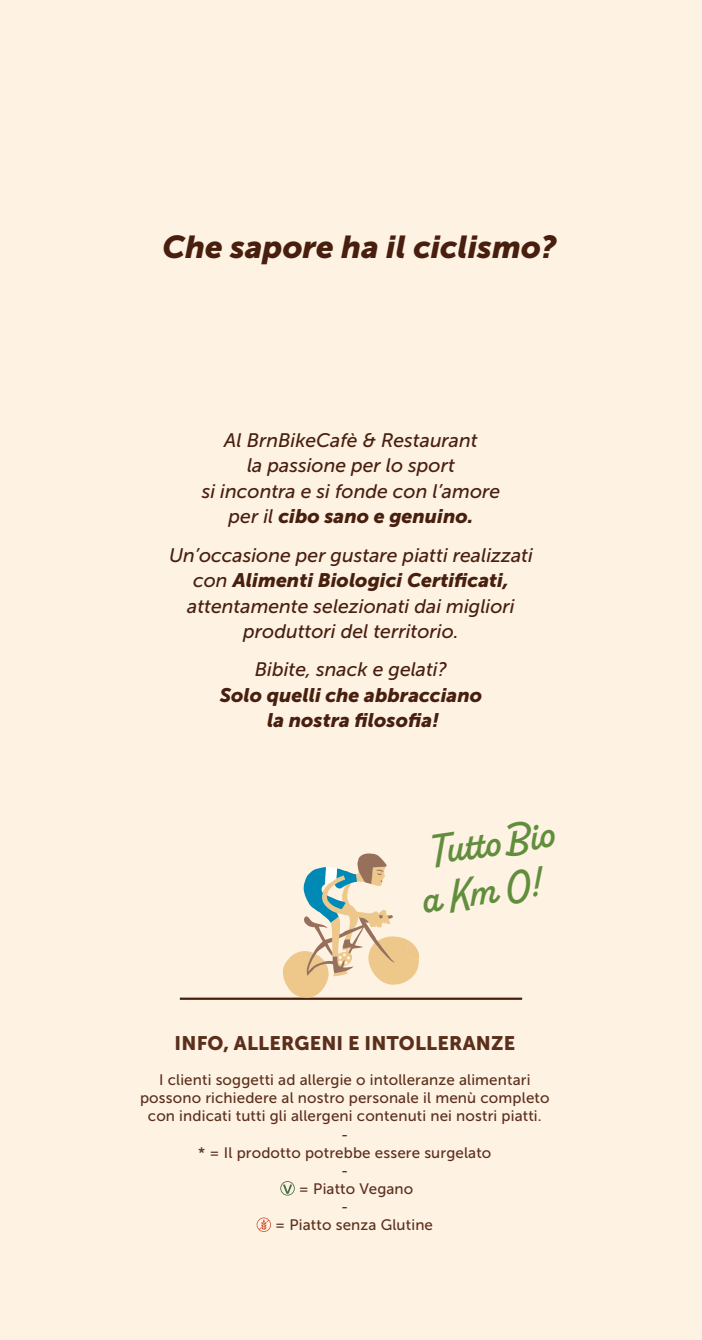
<style>
.page{position:relative;width:702px;height:1340px;background:#fff}
.page>*{position:absolute;margin:0;border:0;box-sizing:border-box;transform-origin:0 0}
.t1{font:600 42px/46.3px "Alkaline";color:#618e3d;text-align:center}
.t2{font:italic 31.5px "Museo Sans 900";color:#481f0f}
.t3{font:italic 19.5px/25.5px "Museo Sans 500";color:#481f0f;text-align:center}
.t4{font:italic 19.5px/25.5px "Museo Sans 900";color:#481f0f;text-align:center}
.t5{font:19.5px "Museo Sans 900";letter-spacing:.01em;color:#5c2f1d}
.t6{font:15.15px "Museo Sans 500";letter-spacing:.01em;color:#5c2f1d}
.s1{font-family:"Museo Sans 500"}
</style>
<div class="page">
<div style="left:0;top:0;width:702px;height:1339px;background:#fef2e3"></div>
<hr style="left:180px;top:997px;width:342px;height:2px;background:#481f0f">
<svg style="left:282px;top:853px;width:137px;height:145px"></svg>
<svg style="left:280px;top:1181px;width:15px;height:14px"></svg>
<svg style="left:256px;top:1217px;width:15px;height:14px"></svg>
<h2 class="t2" style="left:162px;top:229px;width:396px">Che sapore ha il ciclismo?</h2>
<p class="t3" style="left:202px;top:427px;width:300px">Al BrnBikeCafè &amp; Restaurant<br>la passione per lo sport<br>si incontra e si fonde con l’amore</p>
<p class="t4" style="left:228px;top:503px;width:246px"><span class="s1">per il</span> cibo sano e genuino.</p>
<p class="t3" style="left:169px;top:542px;width:365px">Un’occasione per gustare piatti realizzati</p>
<p class="t4" style="left:193px;top:567px;width:317px"><span class="s1">con</span> Alimenti Biologici Certificati,</p>
<p class="t3" style="left:187px;top:593px;width:329px">attentamente selezionati dai migliori produttori del territorio.</p>
<p class="t3" style="left:255px;top:657px;width:194px">Bibite, snack e gelati?</p>
<p class="t4" style="left:220px;top:682px;width:264px">Solo quelli che abbracciano la nostra filosofia!</p>
<h1 class="t1" style="left:411px;top:832px;width:140px;rotate:-9deg">Tutt o Bio a Km 0!</h1>
<p class="t5" style="left:174px;top:1032px;width:342px">INFO, ALLERGENI E INTOLLERANZE</p>
<p class="t6" style="left:159px;top:1071px;width:373px">I clienti soggetti ad allergie o intolleranze alimentari</p>
<p class="t6" style="left:140px;top:1089px;width:411px">possono richiedere al nostro personale il menù completo</p>
<p class="t6" style="left:148px;top:1107px;width:395px">con indicati tutti gli allergeni contenuti nei nostri piatti.</p>
<p class="t6" style="left:341px;top:1125px;width:9px">-</p>
<p class="t6" style="left:198px;top:1144px;width:294px">* = Il prodotto potrebbe essere surgelato</p>
<p class="t6" style="left:341px;top:1162px;width:9px">-</p>
<p class="t6" style="left:299px;top:1180px;width:116px">= Piatto Vegano</p>
<p class="t6" style="left:341px;top:1198px;width:9px">-</p>
<p class="t6" style="left:275px;top:1216px;width:159px">= Piatto senza Glutine</p>
</div>
